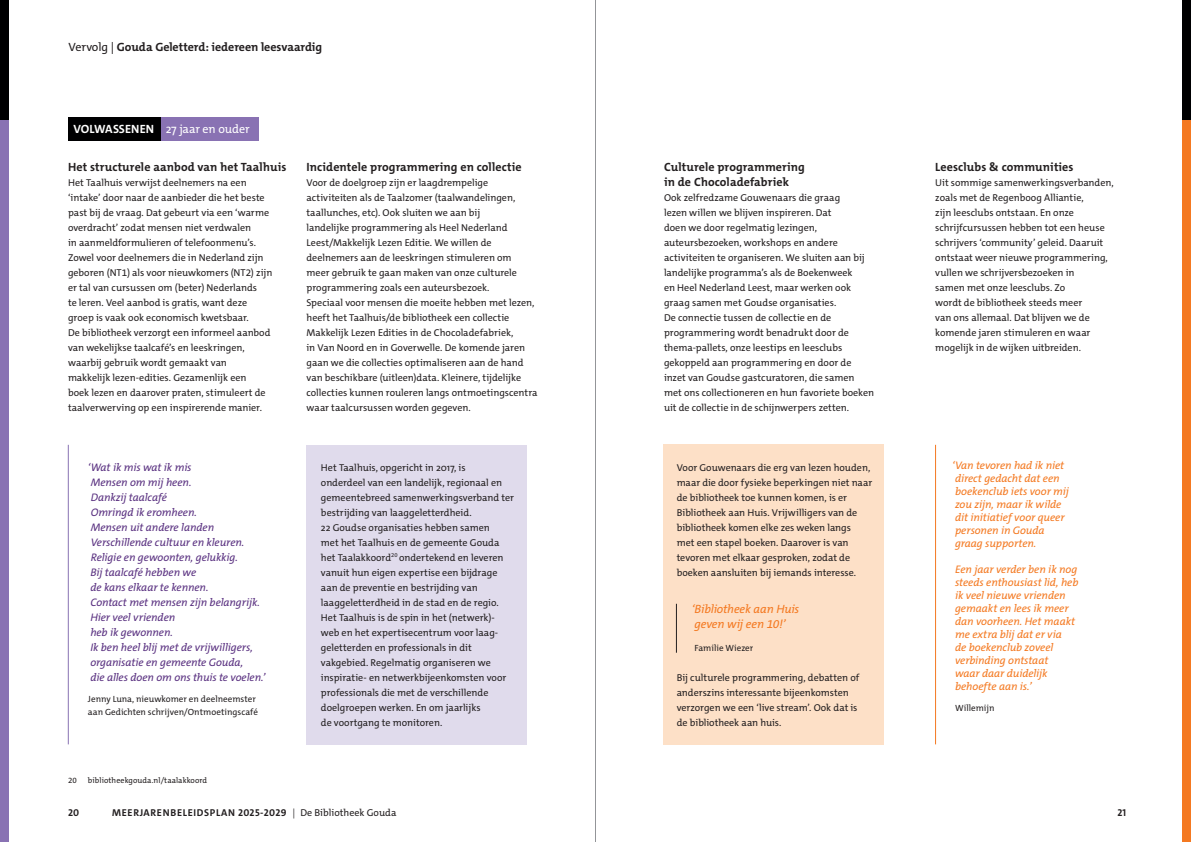
<style>
.page{position:relative;width:1191px;height:842px;background:#fff}
.page>*{position:absolute;margin:0;border:0;box-sizing:border-box;transform-origin:0 0}
.t1{font:700 12px/15px "The Mix C5";letter-spacing:.01em;color:#231f20}
.t2{font:italic 12px/15px "The Mix C5";letter-spacing:-.01em;color:#f47921}
.t3{font:12px "The Mix C5";letter-spacing:-.01em;color:#fff}
.t4{font:italic 11px/15px "The Mix C5";letter-spacing:-.01em;color:#593080}
.t5{font:italic 11px/13px "The Mix C5";letter-spacing:-.005em;color:#f47921}
.t6{font:10px/15px "The Mix C5";letter-spacing:-.005em;color:#231f20}
.t7{font:700 10px "The Mix Trial";letter-spacing:.065em;color:#231f20}
.t8{font:9px/13px "The Mix C5";color:#231f20}
.t9{font:8px "The Mix C5";letter-spacing:.01em;color:#231f20}
.s1{font-weight:400}
.s2{font-weight:700}
.s3{font-family:"Helvetica";font-weight:300}
</style>
<div class="page">
<div style="left:663px;top:445px;width:221px;height:300px;background:#fde0c7"></div>
<hr style="left:935px;top:445px;width:1px;height:299px;background:#f47921">
<hr style="left:676px;top:604px;width:1px;height:49px;background:#231f20">
<div style="left:68px;top:117px;width:94px;height:24px;background:#000001"></div>
<div style="left:162px;top:117px;width:97px;height:24px;background:#8972b3"></div>
<div style="left:306px;top:445px;width:221px;height:299px;background:#e0dbec"></div>
<hr style="left:68px;top:445px;width:1px;height:299px;background:#8972b3">
<div style="left:0;top:60px;width:9px;height:782px;background:#8972b3"></div>
<div style="left:0;top:0;width:9px;height:119px;background:#000001"></div>
<div style="left:1182px;top:60px;width:9px;height:782px;background:#f47921"></div>
<div style="left:1182px;top:0;width:9px;height:119px;background:#000001"></div>
<hr style="left:595px;top:0;width:1px;height:842px;background:#939598">
<p class="t1" style="left:69px;top:39px;width:255px"><span class="s1">Vervolg |</span> Gouda Geletterd: iedereen leesvaardig</p>
<p class="t3" style="left:73px;top:121px;width:178px"><span class="s2">VOLWASSENEN</span> 27 jaar en ouder</p>
<p class="t1" style="left:68px;top:159px;width:220px">Het structurele aanbod van het Taalhuis</p>
<p class="t6" style="left:68px;top:175px;width:206px">Het Taalhuis verwijst deelnemers na een ‘intake’ door naar de aanbieder die het beste past bij de vraag. Dat gebeurt via een ‘warme overdracht’ zodat mensen niet verdwalen<br>in aanmeldformulieren of telefoonmenu’s.<br>Zowel voor deelnemers die in Nederland zijn geboren (NT1) als voor nieuwkomers (NT2) zijn er tal van cursussen om (beter) Nederlands<br>te leren. Veel aanbod is gratis, want deze groep is vaak ook economisch kwetsbaar.</p>
<p class="t6" style="left:68px;top:325px;width:204px">De bibliotheek verzorgt een informeel aanbod van wekelijkse taalcafé’s en leeskringen, waarbij gebruik wordt gemaakt van makkelijk lezen-edities. Gezamenlijk een<br>boek lezen en daarover praten, stimuleert de taalverwerving op een inspirerende manier.</p>
<p class="t4" style="left:88px;top:460px;width:158px">‘Wat ik mis wat ik mis<br>Mensen om mij heen.<br>Dankzij taalcafé<br>Omringd ik eromheen.<br>Mensen uit andere landen<br>Verschillende cultuur en kleuren.<br>Religie en gewoonten, gelukkig.</p>
<p class="t4" style="left:90px;top:565px;width:177px">Bij taalcafé hebben we<br>de kans elkaar te kennen.<br>Contact met mensen zijn belangrijk.<br>Hier veel vrienden<br>heb ik gewonnen.<br>Ik ben heel blij met de vrijwilligers, organisatie en gemeente Gouda,<br>die alles doen om ons thuis te voelen.’</p>
<p class="t8" style="left:88px;top:692px;width:171px">Jenny Luna, nieuwkomer en deelneemster aan Gedichten schrijven/Ontmoetingscafé</p>
<p class="t9" style="left:68px;top:775px;width:10px">20</p>
<p class="t9" style="left:88px;top:775px;width:121px">bibliotheekgouda.nl/taalakkoord</p>
<p class="t1" style="left:306px;top:159px;width:216px">Incidentele programmering en collectie</p>
<p class="t6" style="left:306px;top:175px;width:212px">Voor de doelgroep zijn er laagdrempelige activiteiten als de Taalzomer (taalwandelingen, taallunches, etc). Ook sluiten we aan bij landelijke programmering als Heel Nederland Leest/Makkelijk Lezen Editie. We willen de deelnemers aan de leeskringen stimuleren om meer gebruik te gaan maken van onze culturele programmering zoals een auteursbezoek.</p>
<p class="t6" style="left:306px;top:295px;width:233px">Speciaal voor mensen die moeite hebben met lezen, heeft het Taalhuis/de bibliotheek een collectie Makkelijk Lezen Edities in de Chocoladefabriek,<br>in Van Noord en in Goverwelle. De komende jaren gaan we die collecties optimaliseren aan de hand van beschikbare (uitleen)data. Kleinere, tijdelijke collecties kunnen rouleren langs ontmoetingscentra waar taalcursussen worden gegeven.</p>
<p class="t6" style="left:321px;top:460px;width:194px">Het Taalhuis, opgericht in 2017, is<br>onderdeel van een landelijk, regionaal en gemeentebreed samenwerkingsverband ter bestrijding van laaggeletterdheid.<br>22 Goudse organisaties hebben samen<br>met het Taalhuis en de gemeente Gouda het Taalakkoord<sup>20</sup> ondertekend en leveren vanuit hun eigen expertise een bijdrage aan de preventie en bestrijding van laaggeletterdheid in de stad en de regio.</p>
<p class="t6" style="left:321px;top:610px;width:175px">Het Taalhuis is de spin in het (netwerk)-</p>
<p class="t6" style="left:321px;top:625px;width:179px">web en het expertisecentrum voor laag-</p>
<p class="t6" style="left:321px;top:640px;width:187px">geletterden en professionals in dit vakgebied. Regelmatig organiseren we inspiratie- en netwerkbijeenkomsten voor professionals die met de verschillende doelgroepen werken. En om jaarlijks<br>de voortgang te monitoren.</p>
<p class="t1" style="left:664px;top:159px;width:142px">Culturele programmering in de Chocoladefabriek</p>
<p class="t6" style="left:664px;top:190px;width:202px">Ook zelfredzame Gouwenaars die graag lezen willen we blijven inspireren. Dat<br>doen we door regelmatig lezingen, auteursbezoeken, workshops en andere activiteiten te organiseren. We sluiten aan bij landelijke programma’s als de Boekenweek en Heel Nederland Leest, maar werken ook graag samen met Goudse organisaties.</p>
<p class="t6" style="left:664px;top:310px;width:212px">De connectie tussen de collectie en de programmering wordt benadrukt door de thema-pallets, onze leestips en leesclubs gekoppeld aan programmering en door de inzet van Goudse gastcuratoren, die samen met ons collectioneren en hun favoriete boeken uit de collectie in de schijnwerpers zetten.</p>
<p class="t6" style="left:676px;top:460px;width:197px">Voor Gouwenaars die erg van lezen houden, maar die door fysieke beperkingen niet naar</p>
<p class="t6" style="left:676px;top:490px;width:182px">de bibliotheek toe kunnen komen, is er Bibliotheek aan Huis. Vrijwilligers van de bibliotheek komen elke zes weken langs met een stapel boeken. Daarover is van tevoren met elkaar gesproken, zodat de boeken aansluiten bij iemands interesse.</p>
<p class="t2" style="left:691px;top:602px;width:109px">‘Bibliotheek aan Huis geven wij een 10!’</p>
<p class="t8" style="left:694px;top:641px;width:60px">Familie Wiezer</p>
<p class="t6" style="left:676px;top:670px;width:184px">Bij culturele programmering, debatten of anderszins interessante bijeenkomsten verzorgen we een ‘live stream’. Ook dat is de bibliotheek aan huis.</p>
<p class="t1" style="left:935px;top:159px;width:140px">Leesclubs &amp; communities</p>
<p class="t6" style="left:935px;top:175px;width:180px">Uit sommige samenwerkingsverbanden, zoals met de Regenboog Alliantie,<br>zijn leesclubs ontstaan. En onze schrijfcursussen hebben tot een heuse schrijvers ‘community’ geleid. Daaruit ontstaat weer nieuwe programmering, vullen we schrijversbezoeken in<br>samen met onze leesclubs. Zo<br>wordt de bibliotheek steeds meer<br>van ons allemaal. Dat blijven we de komende jaren stimuleren en waar mogelijk in de wijken uitbreiden.</p>
<p class="t5" style="left:952px;top:459px;width:118px">‘Van tevoren had ik niet direct gedacht dat een boekenclub iets voor mij zou zijn, maar ik wilde dit initiatief voor queer personen in Gouda graag supporten.</p>
<p class="t5" style="left:955px;top:563px;width:125px">Een jaar verder ben ik nog steeds enthousiast lid, heb ik veel nieuwe vrienden gemaakt en lees ik meer dan voorheen. Het maakt me extra blij dat er via<br>de boekenclub zoveel verbinding ontstaat<br>waar daar duidelijk behoefte aan is.’</p>
<p class="t8" style="left:955px;top:701px;width:41px">Willemijn</p>
<p class="t7" style="left:68px;top:808px;width:13px">20</p>
<p class="t7" style="left:112px;top:808px;width:286px">MEERJARENBELEIDSPLAN 2025-2029 <span class="s3">|</span> <span class="s1">De Bibliotheek Gouda</span></p>
<p class="t7" style="left:1117px;top:808px;width:10px">21</p>
</div>
